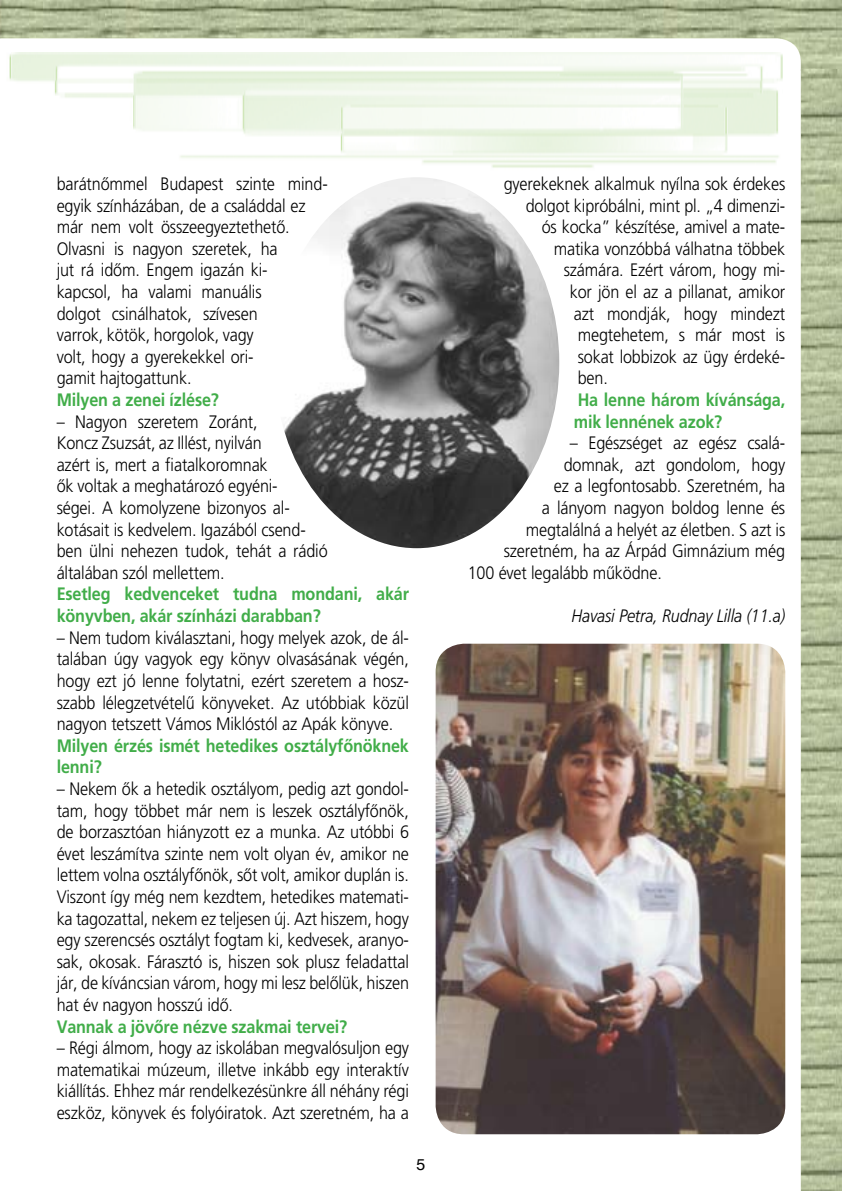
<style>
.page{position:relative;width:842px;height:1191px;background:#fff}
.page>*{position:absolute;margin:0;border:0;box-sizing:border-box;transform-origin:0 0}
.t1{font:300 18px/21.6px "Frutiger Alt";letter-spacing:-.01em;color:#000;text-align:justify;scale:.9 1}
.t2{font:700 18px/21.6px "Frutiger Alt";letter-spacing:-.01em;color:#41ad49;scale:.9 1}
.t3{font:italic 300 18px "Frutiger Alt";letter-spacing:-.01em;color:#000;scale:.9 1}
.t4{font:16px "Swiss 721";color:#000}
</style>
<div class="page">
<img style="left:0;top:0;width:842px;height:69px">
<img style="left:772px;top:69px;width:70px;height:1122px">
<img style="left:3px;top:52px;width:779px;height:122px">
<img style="left:0;top:52px;width:3px;height:17px">
<img style="left:274px;top:177px;width:285px;height:371px;border-radius:50%">
<img style="left:436px;top:643px;width:349px;height:491px;border-radius:28px">
<p class="t1" style="left:57px;top:173px;width:303px;text-align:left">barátnômmel Budapest szinte mind&shy;egyik színházában, de a családdal ez már nem volt összeegyeztethetô.<br>Olvasni is nagyon szeretek, ha<br>jut rá idôm. Engem igazán ki-<br>kapcsol, ha valami manuális<br>dolgot csinálhatok, szívesen<br>varrok, kötök, horgolok, vagy<br>volt, hogy a gyerekekkel ori-<br>gamit hajtogattunk.</p>
<p class="t2" style="left:57px;top:389px;width:182px">Milyen a zenei ízlése?</p>
<p class="t1" style="left:57px;top:410px;width:303px;text-align:left">– Nagyon szeretem Zoránt,<br>Koncz Zsuzsát, az Illést, nyilván<br>azért is, mert a fiatalkoromnak<br>ôk voltak a meghatározó egyéni-<br>ségei. A komolyzene bizonyos al&shy;kotásait is kedvelem. Igazából csend&shy;ben ülni nehezen tudok, tehát a rádió általában szól mellettem.</p>
<p class="t2" style="left:57px;top:583px;width:393px">Esetleg kedvenceket tudna mondani, akár könyvben, akár színházi darabban?</p>
<p class="t1" style="left:57px;top:626px;width:393px">– Nem tudom kiválasztani, hogy melyek azok, de ál&shy;talában úgy vagyok egy könyv olvasásának végén, hogy ezt jó lenne folytatni, ezért szeretem a hosz&shy;szabb lélegzetvételû könyveket. Az utóbbiak közül nagyon tetszett Vámos Miklóstól az Apák könyve.</p>
<p class="t2" style="left:57px;top:734px;width:393px">Milyen érzés ismét hetedikes osztályfônöknek lenni?</p>
<p class="t1" style="left:57px;top:778px;width:393px">– Nekem ôk a hetedik osztályom, pedig azt gondol&shy;tam, hogy többet már nem is leszek osztályfônök, de borzasztóan hiányzott ez a munka. Az utóbbi 6 évet leszámítva szinte nem volt olyan év, amikor ne lettem volna osztályfônök, sôt volt, amikor duplán is.<br>Viszont így még nem kezdtem, hetedikes matemati&shy;ka tagozattal, nekem ez teljesen új. Azt hiszem, hogy egy szerencsés osztályt fogtam ki, kedvesek, aranyo&shy;sak, okosak. Fárasztó is, hiszen sok plusz feladattal jár, de kíváncsian várom, hogy mi lesz belôlük, hiszen hat év nagyon hosszú idô.</p>
<p class="t2" style="left:57px;top:1015px;width:324px">Vannak a jövôre nézve szakmai tervei?</p>
<p class="t1" style="left:57px;top:1037px;width:393px">– Régi álmom, hogy az iskolában megvalósuljon egy matematikai múzeum, illetve inkább egy interaktív kiállítás. Ehhez már rendelkezésünkre áll néhány régi eszköz, könyvek és folyóiratok. Azt szeretném, ha a</p>
<p class="t4" style="left:417px;top:1155px;width:10px">5</p>
<p class="t1" style="left:504px;top:173px;width:314px">gyerekeknek alkalmuk nyílna sok érdekes</p>
<p class="t1" style="left:526px;top:194px;width:290px">dolgot kipróbálni, mint pl. „4 dimenzi-</p>
<p class="t1" style="left:542px;top:216px;width:272px">ós kocka” készítése, amivel a mate-</p>
<p class="t1" style="left:554px;top:238px;width:259px">matika vonzóbbá válhatna többek</p>
<p class="t1" style="left:564px;top:259px;width:248px">számára. Ezért várom, hogy mi-</p>
<p class="t1" style="left:570px;top:281px;width:241px">kor jön el az a pillanat, amikor</p>
<p class="t1" style="left:574px;top:302px;width:237px">azt mondják, hogy mindezt</p>
<p class="t1" style="left:578px;top:324px;width:232px">megtehetem, s már most is</p>
<p class="t1" style="left:578px;top:346px;width:232px">sokat lobbizok az ügy érdeké-</p>
<p class="t1" style="left:578px;top:367px;width:35px">ben.</p>
<p class="t2" style="left:574px;top:389px;width:237px">Ha lenne három kívánsága, mik lennének azok?</p>
<p class="t1" style="left:570px;top:432px;width:241px">– Egészséget az egész csalá-</p>
<p class="t1" style="left:564px;top:454px;width:248px">domnak, azt gondolom, hogy</p>
<p class="t1" style="left:554px;top:475px;width:259px">ez a legfontosabb. Szeretném, ha</p>
<p class="t1" style="left:542px;top:497px;width:272px">a lányom nagyon boldog lenne és</p>
<p class="t1" style="left:526px;top:518px;width:290px">megtalálná a helyét az életben. S azt is</p>
<p class="t1" style="left:504px;top:540px;width:314px">szeretném, ha az Árpád Gimnázium még</p>
<p class="t1" style="left:468px;top:562px;width:217px">100 évet legalább mûködne.</p>
<p class="t3" style="left:572px;top:605px;width:239px">Havasi Petra, Rudnay Lilla (11.a)</p>
</div>
